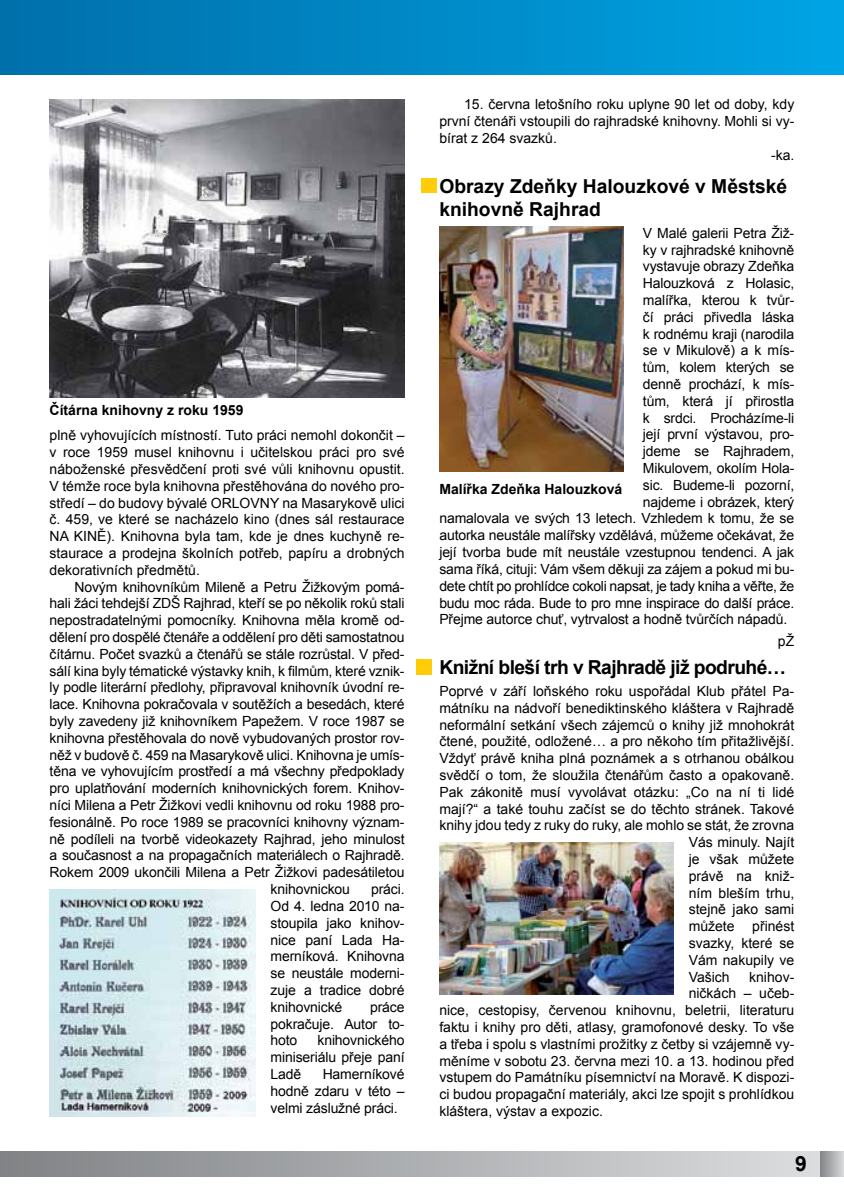
<style>
.page{position:relative;width:844px;height:1191px;background:#fff}
.page>*{position:absolute;margin:0;border:0;box-sizing:border-box;transform-origin:0 0}
.t1{font:700 21px "Arial";color:#000}
.t2{font:700 19.25px/23.1px "Arial";color:#000}
.t3{font:700 19.25px "Arial";letter-spacing:-.03em;color:#000}
.t4{font:14px/16.8px "Arial";letter-spacing:-.01em;color:#000;text-align:justify}
.t5{font:700 14px "Arial";color:#000}
.s1{font-weight:400;font-size:31.5px;color:#fff}
</style>
<div class="page">
<div style="left:819px;top:1151px;width:24px;height:25px;background:linear-gradient(to right,#7f8184,#d0d1d3)"></div>
<div style="left:0;top:1151px;width:819px;height:25px;background:linear-gradient(to right,#7f8285,#dbddde)"></div>
<div style="left:0;top:0;width:843px;height:74px;background:linear-gradient(to right,#006faa,#00a4e4)"></div>
<img style="left:50px;top:99px;width:354px;height:298px">
<img style="left:50px;top:890px;width:205px;height:226px">
<img style="left:439px;top:226px;width:184px;height:245px">
<img style="left:439px;top:842px;width:234px;height:152px">
<p class="t5" style="left:50px;top:401px;width:195px">Čítárna knihovny z roku 1959</p>
<p class="t4" style="left:50px;top:427px;width:356px">plně vyhovujících místností. Tuto práci nemohl dokončit – v roce 1959 musel knihovnu i učitelskou práci pro své náboženské přesvědčení proti své vůli knihovnu opustit.<br>V témže roce byla knihovna přestěhována do nového pro&shy;středí – do budovy bývalé ORLOVNY na Masarykově ulici č. 459, ve které se nacházelo kino (dnes sál restaurace NA KINĚ). Knihovna byla tam, kde je dnes kuchyně re&shy;staurace a prodejna školních potřeb, papíru a drobných dekorativních předmětů.</p>
<p class="t4" style="left:74px;top:578px;width:331px">Novým knihovníkům Mileně a Petru Žižkovým pomá-</p>
<p class="t4" style="left:50px;top:595px;width:356px">hali žáci tehdejší ZDŠ Rajhrad, kteří se po několik roků stali</p>
<p class="t4" style="left:50px;top:612px;width:356px">nepostradatelnými pomocníky. Knihovna měla kromě od-</p>
<p class="t4" style="left:50px;top:629px;width:356px">dělení pro dospělé čtenáře a oddělení pro děti samostatnou</p>
<p class="t4" style="left:50px;top:645px;width:356px">čítárnu. Počet svazků a čtenářů se stále rozrůstal. V před-</p>
<p class="t4" style="left:50px;top:662px;width:356px">sálí kina byly tématické výstavky knih, k filmům, které vznik-</p>
<p class="t4" style="left:50px;top:679px;width:356px">ly podle literární předlohy, připravoval knihovník úvodní re-</p>
<p class="t4" style="left:50px;top:696px;width:356px">lace. Knihovna pokračovala v soutěžích a besedách, které</p>
<p class="t4" style="left:50px;top:713px;width:356px">byly zavedeny již knihovníkem Papežem. V roce 1987 se</p>
<p class="t4" style="left:50px;top:729px;width:356px">knihovna přestěhovala do nově vybudovaných prostor rov-</p>
<p class="t4" style="left:50px;top:746px;width:356px">něž v budově č. 459 na Masarykově ulici. Knihovna je umís-</p>
<p class="t4" style="left:50px;top:763px;width:356px">těna ve vyhovujícím prostředí a má všechny předpoklady</p>
<p class="t4" style="left:50px;top:780px;width:356px">pro uplatňování moderních knihovnických forem. Knihov-</p>
<p class="t4" style="left:50px;top:797px;width:356px">níci Milena a Petr Žižkovi vedli knihovnu od roku 1988 pro-</p>
<p class="t4" style="left:50px;top:813px;width:356px">fesionálně. Po roce 1989 se pracovníci knihovny význam-</p>
<p class="t4" style="left:50px;top:830px;width:356px">ně podíleli na tvorbě videokazety Rajhrad, jeho minulost</p>
<p class="t4" style="left:50px;top:847px;width:356px">a současnost a na propagačních materiálech o Rajhradě.</p>
<p class="t4" style="left:50px;top:864px;width:356px">Rokem 2009 ukončili Milena a Petr Žižkovi padesátiletou</p>
<p class="t4" style="left:270px;top:881px;width:81px">knihovnickou</p>
<p class="t4" style="left:270px;top:881px;width:135px;text-indent:100px">práci.<br>Od 4. ledna 2010 na&shy;stoupila jako knihov&shy;nice paní Lada Ha&shy;merníková. Knihovna se neustále moderni&shy;zuje a tradice dobré knihovnické</p>
<p class="t4" style="left:270px;top:998px;width:135px;text-indent:99px">práce pokračuje. Autor to&shy;hoto</p>
<p class="t4" style="left:270px;top:1032px;width:135px;text-indent:47px">knihovnického miniseriálu přeje paní Ladě</p>
<p class="t4" style="left:270px;top:1065px;width:135px;text-indent:52px">Hamerníkové hodně zdaru v této – velmi záslužné práci.</p>
<p class="t4" style="left:464px;top:96px;width:331px">15. června letošního roku uplyne 90 let od doby, kdy</p>
<p class="t4" style="left:439px;top:113px;width:356px">první čtenáři vstoupili do rajhradské knihovny. Mohli si vy-</p>
<p class="t4" style="left:439px;top:130px;width:119px">bírat z 264 svazků.</p>
<p class="t4" style="left:770px;top:147px;width:25px">-ka.</p>
<h2 class="t2" style="left:439px;top:175px;width:349px;text-indent:-20px"><span class="s1">■</span>Obrazy Zdeňky Halouzkové v Městské knihovně Rajhrad</h2>
<p class="t4" style="left:642px;top:225px;width:153px">V Malé galerii Petra Žiž-</p>
<p class="t4" style="left:642px;top:241px;width:153px">ky v rajhradské knihovně</p>
<p class="t4" style="left:642px;top:258px;width:153px">vystavuje obrazy Zdeňka</p>
<p class="t4" style="left:642px;top:275px;width:153px">Halouzková z Holasic,</p>
<p class="t4" style="left:642px;top:292px;width:153px">malířka, kterou k tvůr-</p>
<p class="t4" style="left:642px;top:309px;width:153px">čí práci přivedla láska</p>
<p class="t4" style="left:642px;top:325px;width:153px">k rodnému kraji (narodila</p>
<p class="t4" style="left:642px;top:342px;width:153px">se v Mikulově) a k mís-</p>
<p class="t4" style="left:642px;top:359px;width:153px">tům, kolem kterých se</p>
<p class="t4" style="left:642px;top:376px;width:153px">denně prochází, k mís-</p>
<p class="t4" style="left:642px;top:393px;width:153px">tům, která jí přirostla</p>
<p class="t4" style="left:642px;top:409px;width:153px">k srdci. Procházíme-li</p>
<p class="t4" style="left:642px;top:426px;width:153px">její první výstavou, pro-</p>
<p class="t4" style="left:642px;top:443px;width:153px">jdeme se Rajhradem,</p>
<p class="t4" style="left:642px;top:460px;width:153px">Mikulovem, okolím Hola-</p>
<p class="t4" style="left:642px;top:477px;width:153px">sic. Budeme-li pozorní,</p>
<p class="t4" style="left:642px;top:493px;width:153px">najdeme i obrázek, který</p>
<p class="t4" style="left:439px;top:510px;width:356px">namalovala ve svých 13 letech. Vzhledem k tomu, že se</p>
<p class="t4" style="left:439px;top:527px;width:356px">autorka neustále malířsky vzdělává, můžeme očekávat, že</p>
<p class="t4" style="left:439px;top:544px;width:356px">její tvorba bude mít neustále vzestupnou tendenci. A jak</p>
<p class="t4" style="left:439px;top:561px;width:356px">sama říká, cituji: Vám všem děkuji za zájem a pokud mi bu-</p>
<p class="t4" style="left:439px;top:577px;width:356px">dete chtít po prohlídce cokoli napsat, je tady kniha a věřte, že</p>
<p class="t4" style="left:439px;top:594px;width:356px">budu moc ráda. Bude to pro mne inspirace do další práce.</p>
<p class="t4" style="left:439px;top:611px;width:349px">Přejme autorce chuť, vytrvalost a hodně tvůrčích nápadů.</p>
<p class="t4" style="left:777px;top:633px;width:18px">pŽ</p>
<h2 class="t3" style="left:414px;top:654px;width:373px"><span class="s1">■</span> Knižní bleší trh v Rajhradě již podruhé…</h2>
<p class="t4" style="left:439px;top:683px;width:356px">Poprvé v září loňského roku uspořádal Klub přátel Pa-</p>
<p class="t4" style="left:439px;top:699px;width:356px">mátníku na nádvoří benediktinského kláštera v Rajhradě</p>
<p class="t4" style="left:439px;top:716px;width:356px">neformální setkání všech zájemců o knihy již mnohokrát</p>
<p class="t4" style="left:439px;top:733px;width:356px">čtené, použité, odložené… a pro někoho tím přitažlivější.</p>
<p class="t4" style="left:439px;top:750px;width:356px">Vždyť právě kniha plná poznámek a s otrhanou obálkou</p>
<p class="t4" style="left:439px;top:767px;width:356px">svědčí o tom, že sloužila čtenářům často a opakovaně.</p>
<p class="t4" style="left:439px;top:783px;width:356px">Pak zákonitě musí vyvolávat otázku: „Co na ní ti lidé</p>
<p class="t4" style="left:439px;top:800px;width:356px">mají?“ a také touhu začíst se do těchto stránek. Takové</p>
<p class="t4" style="left:439px;top:817px;width:356px">knihy jdou tedy z ruky do ruky, ale mohlo se stát, že zrovna</p>
<p class="t4" style="left:688px;top:834px;width:107px">Vás minuly. Najít</p>
<p class="t4" style="left:688px;top:851px;width:107px">je však můžete</p>
<p class="t4" style="left:688px;top:867px;width:107px">právě na kniž-</p>
<p class="t4" style="left:688px;top:884px;width:107px">ním bleším trhu,</p>
<p class="t4" style="left:688px;top:901px;width:107px">stejně jako sami</p>
<p class="t4" style="left:688px;top:918px;width:47px">můžete</p>
<p class="t5" style="left:439px;top:480px;width:184px">Malířka Zdeňka Halouzková</p>
<p class="t4" style="left:688px;top:918px;width:107px;text-indent:64px">přinést svazky, které se Vám nakupily ve Vašich</p>
<p class="t4" style="left:749px;top:968px;width:47px">knihov-</p>
<p class="t4" style="left:688px;top:985px;width:107px">ničkách – učeb-</p>
<p class="t4" style="left:439px;top:1002px;width:356px">nice, cestopisy, červenou knihovnu, beletrii, literaturu</p>
<p class="t4" style="left:439px;top:1019px;width:356px">faktu i knihy pro děti, atlasy, gramofonové desky. To vše</p>
<p class="t4" style="left:439px;top:1035px;width:356px">a třeba i spolu s vlastními prožitky z četby si vzájemně vy-</p>
<p class="t4" style="left:439px;top:1052px;width:356px">měníme v sobotu 23. června mezi 10. a 13. hodinou před</p>
<p class="t4" style="left:439px;top:1069px;width:356px">vstupem do Památníku písemnictví na Moravě. K dispozi-</p>
<p class="t4" style="left:439px;top:1086px;width:356px">ci budou propagační materiály, akci lze spojit s prohlídkou</p>
<p class="t4" style="left:439px;top:1103px;width:165px">kláštera, výstav a expozic.</p>
<h1 class="t1" style="left:795px;top:1149px;width:13px">9</h1>
</div>
